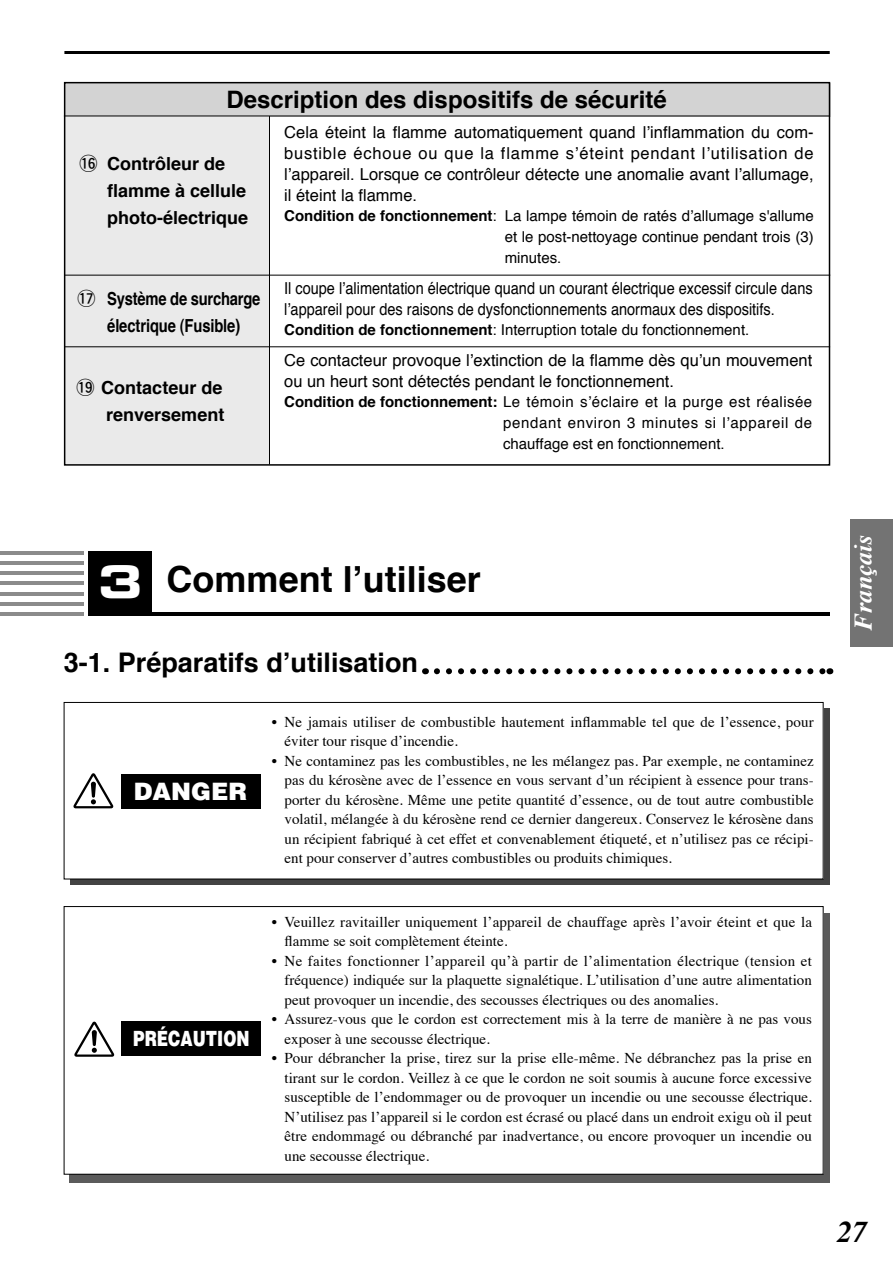
<style>
.page{position:relative;width:893px;height:1263px;background:#fff}
.page>*{position:absolute;margin:0;border:0;box-sizing:border-box;transform-origin:0 0}
.t1{font:45px "Eurostile Bold Extended Two";color:#fff}
.t2{font:700 36px "Helvetica";color:#000}
.t3{font:italic 700 30px "Times";color:#000}
.t4{font:700 27px "Helvetica";color:#000}
.t5{font:italic 700 25.5px "Times";color:#fff}
.t6{font:700 24px "Helvetica";color:#000}
.t7{font:900 24px "Helvetica";color:#fff}
.t8{font:900 21px "Helvetica";color:#fff;scale:.75 1}
.t9{font:700 18px/27px "Helvetica";color:#000}
.t10{font:700 18px/27px "Helvetica";color:#000;text-align:center;scale:.82 1}
.t11{font:16.5px/21px "Helvetica";color:#000;text-align:justify}
.t12{font:16.5px/21px "Helvetica";color:#000;scale:.88 1}
.t13{font:15px/19.5px "Times";color:#000}
.t14{font:15px/21px "Helvetica";color:#000;text-align:justify}
.s1{font-family:"Ftg Hround";font-weight:400}
.s2{font-weight:700}
</style>
<div class="page">
<div style="left:851px;top:519px;width:42px;height:127px;background:#737373"></div>
<hr style="left:64px;top:51px;width:766px;height:3px;background:#000">
<div style="left:64px;top:83px;width:766px;height:34px;background:#d3d3d3"></div>
<div style="left:65px;top:116px;width:205px;height:349px;background:#eaeaea"></div>
<hr style="left:64px;top:116px;width:765px;height:1px;background:#000">
<hr style="left:64px;top:275px;width:766px;height:1px;background:#000">
<div style="left:64px;top:82px;width:766px;height:383px;border:2px solid #000"></div>
<hr style="left:269px;top:116px;width:1px;height:348px;background:#000">
<div style="left:88px;top:551px;width:64px;height:64px;background:#000"></div>
<hr style="left:88px;top:612px;width:742px;height:3px;background:#000">
<hr style="left:0;top:612px;width:84px;height:3px;background:#8b8b8b">
<svg style="left:0;top:602px;width:84px;height:3px"></svg>
<svg style="left:0;top:592px;width:84px;height:3px"></svg>
<hr style="left:0;top:581px;width:84px;height:4px;background:#8b8b8b">
<hr style="left:0;top:571px;width:84px;height:4px;background:#8b8b8b">
<hr style="left:0;top:561px;width:84px;height:4px;background:#8b8b8b">
<hr style="left:0;top:551px;width:84px;height:4px;background:#8b8b8b">
<svg style="left:437px;top:668px;width:386px;height:6px"></svg>
<hr style="left:64px;top:346px;width:766px;height:1px;background:#000">
<div style="left:70px;top:708px;width:759px;height:177px;background:linear-gradient(to right,#434343,#434343)"></div>
<div style="left:64px;top:702px;width:759px;height:177px;background:#fff"></div>
<div style="left:64px;top:702px;width:759px;height:177px;border:1px solid #000"></div>
<div style="left:121px;top:774px;width:139px;height:34px;background:#000"></div>
<svg style="left:73px;top:773px;width:40px;height:35px"></svg>
<div style="left:69px;top:913px;width:761px;height:269px;background:#5b5b5b"></div>
<div style="left:64px;top:906px;width:759px;height:268px;background:#fff"></div>
<div style="left:64px;top:906px;width:759px;height:268px;border:1px solid #000"></div>
<div style="left:122px;top:1021px;width:139px;height:34px;background:#000"></div>
<svg style="left:74px;top:1021px;width:40px;height:35px"></svg>
<h3 class="t6" style="left:227px;top:90px;width:442px">Description des dispositifs de sécurité</h3>
<p class="t9" style="left:107px;top:151px;width:143px;text-indent:-28px"><span class="s1">!6</span>Contrôleur de flamme à cellule photo-électrique</p>
<p class="t10" style="left:78px;top:287px;width:224px"><span class="s1">!7</span> Système de surcharge électrique (Fusible)</p>
<p class="t9" style="left:77px;top:375px;width:149px;text-align:right"><span class="s1">!9</span>Contacteur de renversement</p>
<p class="t11" style="left:284px;top:123px;width:531px">Cela éteint la flamme automatiquement quand l’inflammation du com&shy;bustible échoue ou que la flamme s’éteint pendant l’utilisation de l’appareil. Lorsque ce contrôleur détecte une anomalie avant l’allumage, il éteint la flamme.</p>
<p class="t14" style="left:505px;top:206px;width:310px;text-indent:-220px"><span class="s2">Condition de fonctionnement</span>: La lampe témoin de ratés d’allumage s'allume et le post-nettoyage continue pendant trois (3) minutes.</p>
<p class="t12" style="left:284px;top:279px;width:602px">Il coupe l’alimentation électrique quand un courant électrique excessif circule dans l’appareil pour des raisons de dysfonctionnements anormaux des dispositifs.</p>
<p class="t14" style="left:284px;top:320px;width:467px"><span class="s2">Condition de fonctionnement</span>: Interruption totale du fonctionnement.</p>
<p class="t11" style="left:284px;top:351px;width:530px">Ce contacteur provoque l’extinction de la flamme dès qu’un mouvement ou un heurt sont détectés pendant le fonctionnement.</p>
<p class="t14" style="left:503px;top:392px;width:311px;text-indent:-219px"><span class="s2">Condition de fonctionnement:</span> Le témoin s’éclaire et la purge est réalisée pendant environ 3 minutes si l’appareil de chauffage est en fonctionnement.</p>
<h1 class="t1" style="left:98px;top:565px;width:46px">3</h1>
<h2 class="t2" style="left:167px;top:564px;width:316px">Comment l’utiliser</h2>
<h3 class="t4" style="left:64px;top:650px;width:356px">3-1. Préparatifs d’utilisation</h3>
<h3 class="t7" style="left:134px;top:782px;width:115px">DANGER</h3>
<h3 class="t8" style="left:133px;top:1030px;width:157px">PRÉCAUTION</h3>
<p class="t13" style="left:285px;top:713px;width:531px;text-indent:-13px">• Ne jamais utiliser de combustible hautement inflammable tel que de l’essence, pour éviter tour risque d’incendie.</p>
<p class="t13" style="left:285px;top:752px;width:531px;text-align:justify;text-indent:-13px">• Ne contaminez pas les combustibles, ne les mélangez pas. Par exemple, ne contaminez pas du kérosène avec de l’essence en vous servant d’un récipient à essence pour trans&shy;porter du kérosène. Même une petite quantité d’essence, ou de tout autre combustible volatil, mélangée à du kérosène rend ce dernier dangereux. Conservez le kérosène dans un récipient fabriqué à cet effet et convenablement étiqueté, et n’utilisez pas ce récipi&shy;ent pour conserver d’autres combustibles ou produits chimiques.</p>
<p class="t13" style="left:285px;top:913px;width:529px;text-indent:-13px">• Veuillez ravitailler uniquement l’appareil de chauffage après l’avoir éteint et que la flamme se soit complètement éteinte.</p>
<p class="t13" style="left:285px;top:952px;width:529px;text-align:justify;text-indent:-13px">• Ne faites fonctionner l’appareil qu’à partir de l’alimentation électrique (tension et fréquence) indiquée sur la plaquette signalétique. L’utilisation d’une autre alimentation peut provoquer un incendie, des secousses électriques ou des anomalies.</p>
<p class="t13" style="left:285px;top:1010px;width:529px;text-indent:-13px">• Assurez-vous que le cordon est correctement mis à la terre de manière à ne pas vous exposer à une secousse électrique.</p>
<p class="t13" style="left:285px;top:1049px;width:529px;text-align:justify;text-indent:-13px">• Pour débrancher la prise, tirez sur la prise elle-même. Ne débranchez pas la prise en tirant sur le cordon. Veillez à ce que le cordon ne soit soumis à aucune force excessive susceptible de l’endommager ou de provoquer un incendie ou une secousse électrique.<br>N’utilisez pas l’appareil si le cordon est écrasé ou placé dans un endroit exigu où il peut être endommagé ou débranché par inadvertance, ou encore provoquer un incendie ou une secousse électrique.</p>
<h3 class="t5" style="left:853px;top:630px;width:96px;rotate:-90deg">Français</h3>
<h3 class="t3" style="left:838px;top:1218px;width:31px">27</h3>
</div>
